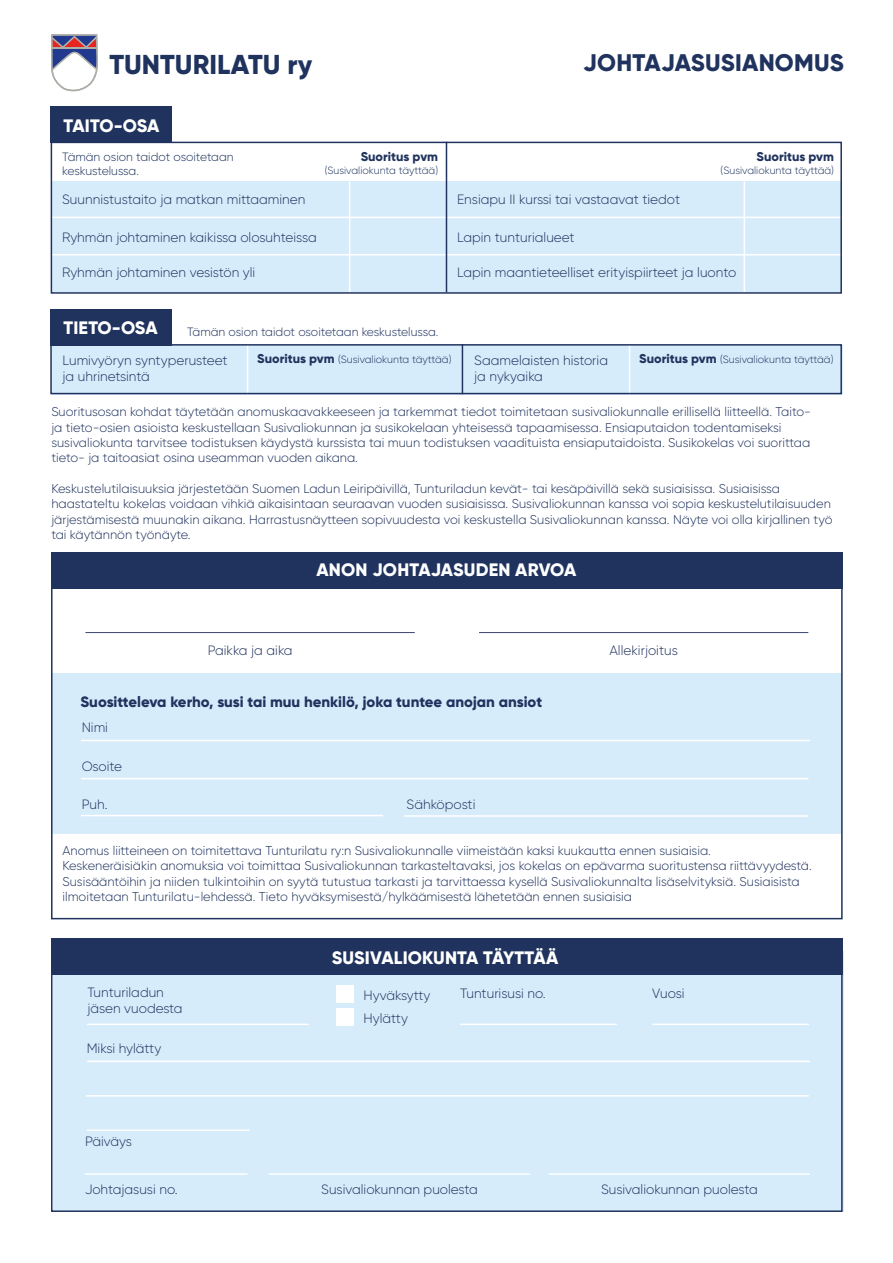
<style>
.page{position:relative;width:893px;height:1263px;background:#fff}
.page>*{position:absolute;margin:0;border:0;box-sizing:border-box;transform-origin:0 0}
.t1{font:800 27.3px "Gilroy";color:#20335e}
.t2{font:800 24px "Gilroy";letter-spacing:.01em;color:#20335e}
.t3{font:800 18px "Gilroy";letter-spacing:.01em;color:#fff}
.t4{font:800 15px "Gilroy";color:#20335e}
.t5{font:300 13.5px/16.2px "Gilroy";color:#20335e}
.t6{font:300 12.75px/15.3px "Gilroy";color:#20335e}
.t7{font:800 12.75px "Gilroy";color:#20335e}
.t8{font:300 12.15px/13.5px "Gilroy";letter-spacing:-.005em;color:#20335e}
.t9{font:300 10.5px "Gilroy";color:#20335e}
.s1{font-weight:800;font-size:12.75px}
</style>
<div class="page">
<div style="left:51px;top:181px;width:791px;height:111px;background:#d7ecfb"></div>
<hr style="left:744px;top:181px;width:1px;height:113px;background:#fff">
<svg style="left:51px;top:34px;width:47px;height:57px"></svg>
<div style="left:53px;top:951px;width:790px;height:261px;background:#d7ecfb"></div>
<hr style="left:87px;top:1023px;width:222px;height:2px;background:#fff">
<hr style="left:87px;top:1061px;width:723px;height:1px;background:#fff">
<hr style="left:87px;top:1129px;width:163px;height:2px;background:#fff">
<hr style="left:269px;top:1173px;width:261px;height:2px;background:#fff">
<div style="left:51px;top:938px;width:791px;height:36px;background:#20335e"></div>
<div style="left:51px;top:945px;width:792px;height:267px;border:2px solid #20335e"></div>
<div style="left:337px;top:985px;width:17px;height:17px;background:#fff"></div>
<div style="left:337px;top:1008px;width:17px;height:17px;background:#fff"></div>
<hr style="left:460px;top:1023px;width:157px;height:2px;background:#fff">
<hr style="left:86px;top:1095px;width:723px;height:2px;background:#fff">
<hr style="left:549px;top:1173px;width:261px;height:2px;background:#fff">
<div style="left:51px;top:553px;width:792px;height:36px;background:#20335e"></div>
<div style="left:51px;top:673px;width:790px;height:160px;background:#d7ecfb"></div>
<div style="left:51px;top:555px;width:792px;height:364px;border:2px solid #20335e"></div>
<hr style="left:85px;top:632px;width:330px;height:1px;background:#3d4670">
<hr style="left:479px;top:632px;width:329px;height:1px;background:#3d4670">
<hr style="left:81px;top:740px;width:729px;height:1px;background:#fff">
<hr style="left:81px;top:778px;width:727px;height:1px;background:#fff">
<hr style="left:81px;top:815px;width:302px;height:1px;background:#fff">
<hr style="left:404px;top:815px;width:404px;height:2px;background:#fff">
<hr style="left:349px;top:181px;width:1px;height:113px;background:#fff">
<hr style="left:51px;top:217px;width:791px;height:1px;background:#fff">
<div style="left:50px;top:107px;width:122px;height:36px;background:#20335e"></div>
<hr style="left:51px;top:254px;width:793px;height:1px;background:#fff">
<div style="left:51px;top:142px;width:791px;height:152px;border:2px solid #20335e"></div>
<div style="left:51px;top:345px;width:792px;height:49px;background:#d7ecfb"></div>
<hr style="left:247px;top:344px;width:1px;height:50px;background:#fff">
<hr style="left:629px;top:345px;width:1px;height:50px;background:#fff">
<div style="left:50px;top:344px;width:792px;height:50px;border:2px solid #20335e"></div>
<div style="left:50px;top:309px;width:122px;height:36px;background:#20335e"></div>
<hr style="left:462px;top:344px;width:1px;height:50px;background:#20335e">
<hr style="left:446px;top:142px;width:1px;height:150px;background:#20335e">
<hr style="left:652px;top:1023px;width:157px;height:2px;background:#fff">
<hr style="left:85px;top:1173px;width:163px;height:2px;background:#fff">
<h1 class="t1" style="left:109px;top:47px;width:204px">TUNTURILATU ry</h1>
<h2 class="t2" style="left:583px;top:48px;width:262px">JOHTAJASUSIANOMUS</h2>
<h3 class="t3" style="left:64px;top:114px;width:98px">TAITO-OSA</h3>
<p class="t8" style="left:62px;top:150px;width:173px">Tämän osion taidot osoitetaan keskustelussa.</p>
<p class="t5" style="left:62px;top:191px;width:245px">Suunnistustaito ja matkan mittaaminen</p>
<p class="t5" style="left:62px;top:229px;width:256px">Ryhmän johtaminen kaikissa olosuhteissa</p>
<p class="t5" style="left:62px;top:264px;width:195px">Ryhmän johtaminen vesistön yli</p>
<p class="t7" style="left:361px;top:148px;width:79px">Suoritus pvm</p>
<p class="t9" style="left:325px;top:164px;width:115px">(Susivaliokunta täyttää)</p>
<p class="t5" style="left:457px;top:191px;width:224px">Ensiapu II kurssi tai vastaavat tiedot</p>
<p class="t5" style="left:457px;top:229px;width:119px">Lapin tunturialueet</p>
<p class="t7" style="left:757px;top:148px;width:79px">Suoritus pvm</p>
<p class="t9" style="left:721px;top:164px;width:115px">(Susivaliokunta täyttää)</p>
<p class="t5" style="left:457px;top:264px;width:281px">Lapin maantieteelliset erityispiirteet ja luonto</p>
<h3 class="t3" style="left:64px;top:316px;width:96px">TIETO-OSA</h3>
<p class="t5" style="left:62px;top:352px;width:167px">Lumivyöryn syntyperusteet ja uhrinetsintä</p>
<p class="t8" style="left:187px;top:325px;width:253px">Tämän osion taidot osoitetaan keskustelussa.</p>
<p class="t9" style="left:257px;top:353px;width:196px"><span class="s1">Suoritus pvm</span> (Susivaliokunta täyttää)</p>
<p class="t5" style="left:474px;top:352px;width:135px">Saamelaisten historia ja nykyaika</p>
<p class="t9" style="left:639px;top:353px;width:196px"><span class="s1">Suoritus pvm</span> (Susivaliokunta täyttää)</p>
<p class="t6" style="left:51px;top:404px;width:761px">Suoritusosan kohdat täytetään anomuskaavakkeeseen ja tarkemmat tiedot toimitetaan susivaliokunnalle erillisellä liitteellä. Taito&shy;ja tieto-osien asioista keskustellaan Susivaliokunnan ja susikokelaan yhteisessä tapaamisessa. Ensiaputaidon todentamiseksi susivaliokunta tarvitsee todistuksen käydystä kurssista tai muun todistuksen vaadituista ensiaputaidoista. Susikokelas voi suorittaa tieto- ja taitoasiat osina useamman vuoden aikana.</p>
<p class="t6" style="left:51px;top:481px;width:783px">Keskustelutilaisuuksia järjestetään Suomen Ladun Leiripäivillä, Tunturiladun kevät- tai kesäpäivillä sekä susiaisissa. Susiaisissa haastateltu kokelas voidaan vihkiä aikaisintaan seuraavan vuoden susiaisissa. Susivaliokunnan kanssa voi sopia keskustelutilaisuuden järjestämisestä muunakin aikana. Harrastusnäytteen sopivuudesta voi keskustella Susivaliokunnan kanssa. Näyte voi olla kirjallinen työ tai käytännön työnäyte.</p>
<h3 class="t3" style="left:317px;top:558px;width:261px">ANON JOHTAJASUDEN ARVOA</h3>
<p class="t5" style="left:208px;top:642px;width:86px">Paikka ja aika</p>
<p class="t5" style="left:609px;top:642px;width:70px">Allekirjoitus</p>
<p class="t4" style="left:80px;top:692px;width:463px">Suositteleva kerho, susi tai muu henkilö, joka tuntee anojan ansiot</p>
<p class="t5" style="left:82px;top:719px;width:28px">Nimi</p>
<p class="t5" style="left:82px;top:758px;width:42px">Osoite</p>
<p class="t5" style="left:82px;top:796px;width:28px">Puh.</p>
<p class="t5" style="left:406px;top:796px;width:70px">Sähköposti</p>
<p class="t6" style="left:62px;top:843px;width:751px">Anomus liitteineen on toimitettava Tunturilatu ry:n Susivaliokunnalle viimeistään kaksi kuukautta ennen susiaisia.<br>Keskeneräisiäkin anomuksia voi toimittaa Susivaliokunnan tarkasteltavaksi, jos kokelas on epävarma suoritustensa riittävyydestä.<br>Susisääntöihin ja niiden tulkintoihin on syytä tutustua tarkasti ja tarvittaessa kysellä Susivaliokunnalta lisäselvityksiä. Susiaisista ilmoitetaan Tunturilatu-lehdessä. Tieto hyväksymisestä/hylkäämisestä lähetetään ennen susiaisia</p>
<p class="t5" style="left:87px;top:984px;width:97px">Tunturiladun jäsen vuodesta</p>
<p class="t5" style="left:87px;top:1040px;width:76px">Miksi hylätty</p>
<p class="t5" style="left:85px;top:1133px;width:48px">Päiväys</p>
<p class="t5" style="left:85px;top:1181px;width:94px">Johtajasusi no.</p>
<h3 class="t3" style="left:332px;top:946px;width:228px">SUSIVALIOKUNTA TÄYTTÄÄ</h3>
<p class="t5" style="left:364px;top:984px;width:68px;line-height:22.8px">Hyväksytty<br>Hylätty</p>
<p class="t5" style="left:460px;top:985px;width:87px">Tunturisusi no.</p>
<p class="t5" style="left:652px;top:985px;width:34px">Vuosi</p>
<p class="t5" style="left:321px;top:1181px;width:158px">Susivaliokunnan puolesta</p>
<p class="t5" style="left:601px;top:1181px;width:158px">Susivaliokunnan puolesta</p>
</div>
